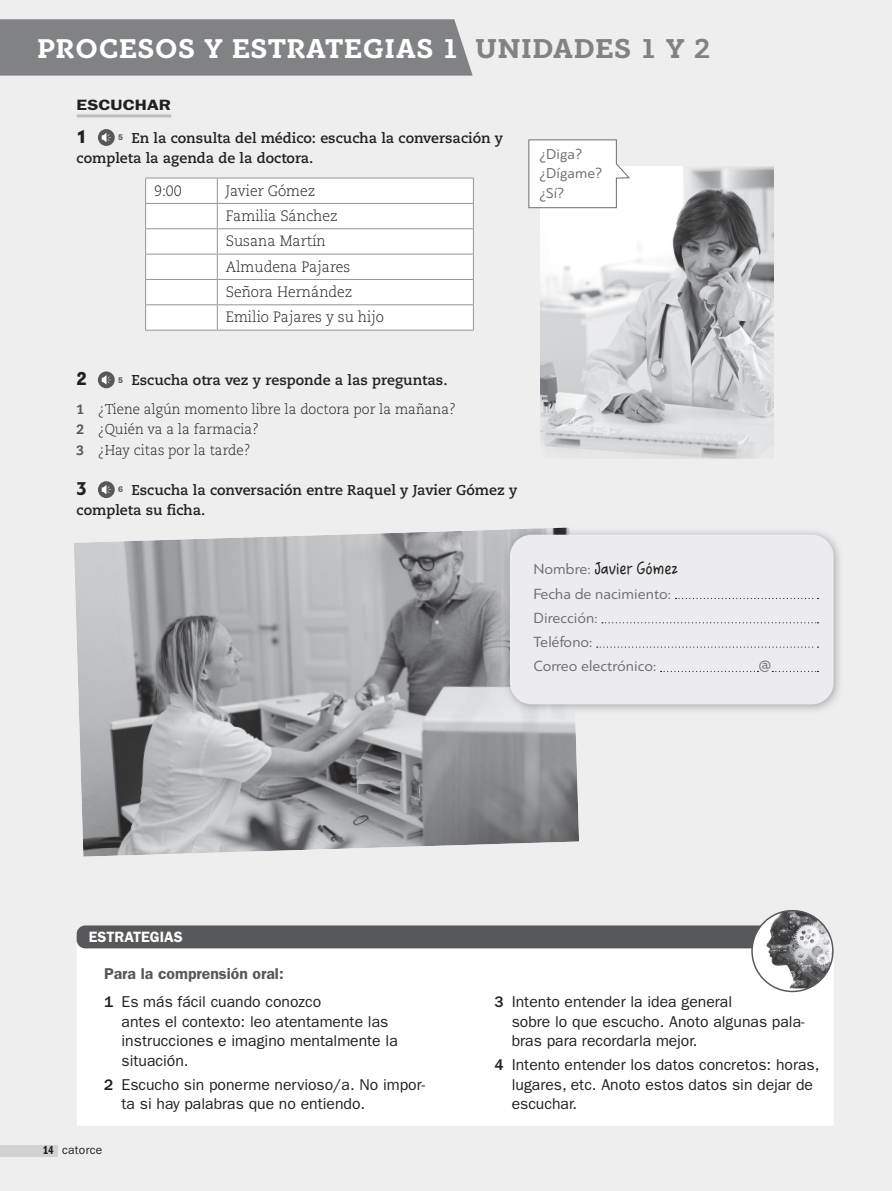
<style>
.page{position:relative;width:892px;height:1191px;background:#eeeeef}
.page>*{position:absolute;margin:0;border:0;box-sizing:border-box;transform-origin:0 0}
.t1{font:700 28.5px "PF Bague Slab Pro";letter-spacing:.03em;color:#fff}
.t2{font:900 19.5px "PF Bague Sans Pro";color:#231f20;scale:.9 1}
.t3{font:16.95px "The Simple One";color:#231f20;scale:.95 1}
.t4{font:15.75px/19.5px "ITC Franklin Gothic Std";color:#231f20}
.t5{font:15.45px/24.3px "PF Bague Sans Pro";color:#6c6d70}
.t6{font:300 15px/25.3px "Caecilia LT Std";color:#231f20;scale:.95 1}
.t7{font:15px/19.5px "PF Bague Sans Pro";color:#6c6d70}
.t8{font:600 15px "ITC Franklin Gothic Std";color:#fff}
.t9{font:600 15px "ITC Franklin Gothic Std";color:#231f20;scale:1.23 1}
.t10{font:700 14.25px/20.2px "Caecilia LT Std";color:#231f20}
.t11{font:300 14.25px/28.8px "Caecilia LT Std";color:#231f20;scale:.95 1}
.t12{font:12px "ITC Franklin Gothic Std";letter-spacing:.02em;color:#231f20}
.s1{font-size:28.65px;color:#808285}
.s2{font-weight:700}
.s3{font-weight:800;font-size:13.5px;color:#57585a}
.s4{font-family:"PF Bague Sans Pro";font-size:15.45px;color:#6c6d70}
.s5{font-weight:600;color:#57585a}
.s6{font-weight:500}
.s7{font-family:"ITC Franklin Gothic Std Dm Cp"}
</style>
<div class="page">
<div style="left:0;top:19px;width:473px;height:57px;background:#808285"></div>
<hr style="left:77px;top:114px;width:94px;height:3px;background:#bcbdc0">
<div style="left:98px;top:129px;width:17px;height:17px;background:#57585a;border-radius:50%"></div>
<svg style="left:102px;top:133px;width:9px;height:9px"></svg>
<div style="left:146px;top:179px;width:327px;height:151px;background:#fff"></div>
<hr style="left:145px;top:178px;width:72px;height:1px;background:#939598">
<hr style="left:217px;top:178px;width:257px;height:1px;background:#939598">
<hr style="left:145px;top:203px;width:72px;height:1px;background:#939598">
<svg style="left:145px;top:178px;width:1px;height:152px"></svg>
<svg style="left:473px;top:178px;width:1px;height:152px"></svg>
<hr style="left:145px;top:330px;width:72px;height:1px;background:#939598">
<hr style="left:217px;top:330px;width:257px;height:1px;background:#939598">
<hr style="left:217px;top:203px;width:257px;height:1px;background:#939598">
<hr style="left:145px;top:228px;width:72px;height:1px;background:#939598">
<hr style="left:217px;top:228px;width:257px;height:1px;background:#939598">
<hr style="left:145px;top:254px;width:72px;height:1px;background:#939598">
<hr style="left:217px;top:254px;width:257px;height:1px;background:#939598">
<hr style="left:145px;top:279px;width:72px;height:1px;background:#939598">
<hr style="left:217px;top:279px;width:257px;height:1px;background:#939598">
<hr style="left:145px;top:304px;width:72px;height:1px;background:#939598">
<hr style="left:217px;top:304px;width:257px;height:1px;background:#939598">
<svg style="left:217px;top:178px;width:1px;height:152px"></svg>
<svg style="left:98px;top:371px;width:17px;height:17px"></svg>
<svg style="left:102px;top:375px;width:9px;height:10px"></svg>
<div style="left:98px;top:481px;width:17px;height:17px;background:#57585a;border-radius:50%"></div>
<svg style="left:102px;top:485px;width:9px;height:9px"></svg>
<img style="left:540px;top:166px;width:234px;height:293px">
<svg style="left:528px;top:139px;width:103px;height:69px"></svg>
<img style="left:74px;top:530px;width:505px;height:327px">
<img style="left:575px;top:530px;width:265px;height:184px">
<img style="left:503px;top:528px;width:72px;height:186px">
<div style="left:510px;top:535px;width:323px;height:169px;background:#ececee;border-radius:22px"></div>
<svg style="left:675px;top:598px;width:143px;height:1px"></svg>
<svg style="left:602px;top:622px;width:216px;height:1px"></svg>
<svg style="left:597px;top:646px;width:221px;height:2px"></svg>
<svg style="left:660px;top:671px;width:98px;height:1px"></svg>
<svg style="left:772px;top:671px;width:46px;height:1px"></svg>
<div style="left:0;top:1145px;width:58px;height:11px;background:#d1d2d4"></div>
<div style="left:77px;top:926px;width:756px;height:200px;background:#fff"></div>
<div style="left:77px;top:925px;width:745px;height:23px;background:#57585a;border-radius:9px"></div>
<img style="left:752px;top:911px;width:81px;height:77px">
<div style="left:751px;top:910px;width:82px;height:82px;border:2px solid #57585a;border-radius:50%"></div>
<h1 class="t1" style="left:37px;top:31px;width:674px">PROCESOS Y ESTRATEGIAS 1 <span class="s1">UNIDADES 1 Y 2</span></h1>
<p class="t9" style="left:77px;top:99px;width:78px">ESCUCHAR</p>
<p class="t2" style="left:77px;top:129px;width:13px">1</p>
<p class="t10" style="left:77px;top:129px;width:428px;text-indent:41px"><sup>5</sup> En la consulta del médico: escucha la conversación y completa la agenda de la doctora.</p>
<p class="t6" style="left:154px;top:178px;width:31px">9:00</p>
<p class="t6" style="left:226px;top:178px;width:168px">Javier Gómez<br>Familia Sánchez<br>Susana Martín<br>Almudena Pajares<br>Señora Hernández<br>Emilio Pajares y su hijo</p>
<p class="t7" style="left:539px;top:145px;width:65px">¿Diga? ¿Dígame? ¿Sí?</p>
<p class="t2" style="left:77px;top:371px;width:13px">2</p>
<p class="t11" style="left:77px;top:367px;width:401px;text-indent:41px"><sup>5</sup> <span class="s2">Escucha otra vez y responde a las preguntas.<br></span><span class="s3">1</span> ¿Tiene algún momento libre la doctora por la mañana?</p>
<p class="t11" style="left:77px;top:420px;width:193px;line-height:20.2px"><span class="s3">2</span> ¿Quién va a la farmacia?<br><span class="s3">3</span> ¿Hay citas por la tarde?</p>
<p class="t2" style="left:77px;top:481px;width:13px">3</p>
<p class="t10" style="left:77px;top:481px;width:442px;text-indent:41px"><sup>6</sup> Escucha la conversación entre Raquel y Javier Gómez y completa su ficha.</p>
<p class="t3" style="left:533px;top:561px;width:154px"><span class="s4">Nombre:</span> Javier Gómez</p>
<p class="t5" style="left:533px;top:583px;width:139px">Fecha de nacimiento:<br>Dirección:<br>Teléfono:<br>Correo electrónico:</p>
<p class="t5" style="left:758px;top:656px;width:15px">@</p>
<p class="t8" style="left:89px;top:931px;width:96px">ESTRATEGIAS</p>
<p class="t4" style="left:104px;top:961px;width:218px;line-height:28px"><span class="s5">Para la comprensión oral:<br></span><span class="s6">1</span> Es más fácil cuando conozco</p>
<p class="t4" style="left:122px;top:1013px;width:278px">antes el contexto: leo atentamente las instrucciones e imagino mentalmente la situación.</p>
<p class="t4" style="left:122px;top:1076px;width:305px;text-indent:-17px"><span class="s6">2</span> Escucho sin ponerme nervioso/a. No impor&shy;ta si hay palabras que no entiendo.</p>
<p class="t12" style="left:43px;top:1146px;width:61px"><span class="s7">14</span> catorce</p>
<p class="t4" style="left:512px;top:994px;width:294px;text-indent:-17px"><span class="s6">3</span> Intento entender la idea general<br>sobre lo que escucho. Anoto algunas pala&shy;bras para recordarla mejor.</p>
<p class="t4" style="left:512px;top:1056px;width:309px;text-indent:-17px"><span class="s6">4</span> Intento entender los datos concretos: horas, lugares, etc. Anoto estos datos sin dejar de escuchar.</p>
</div>
